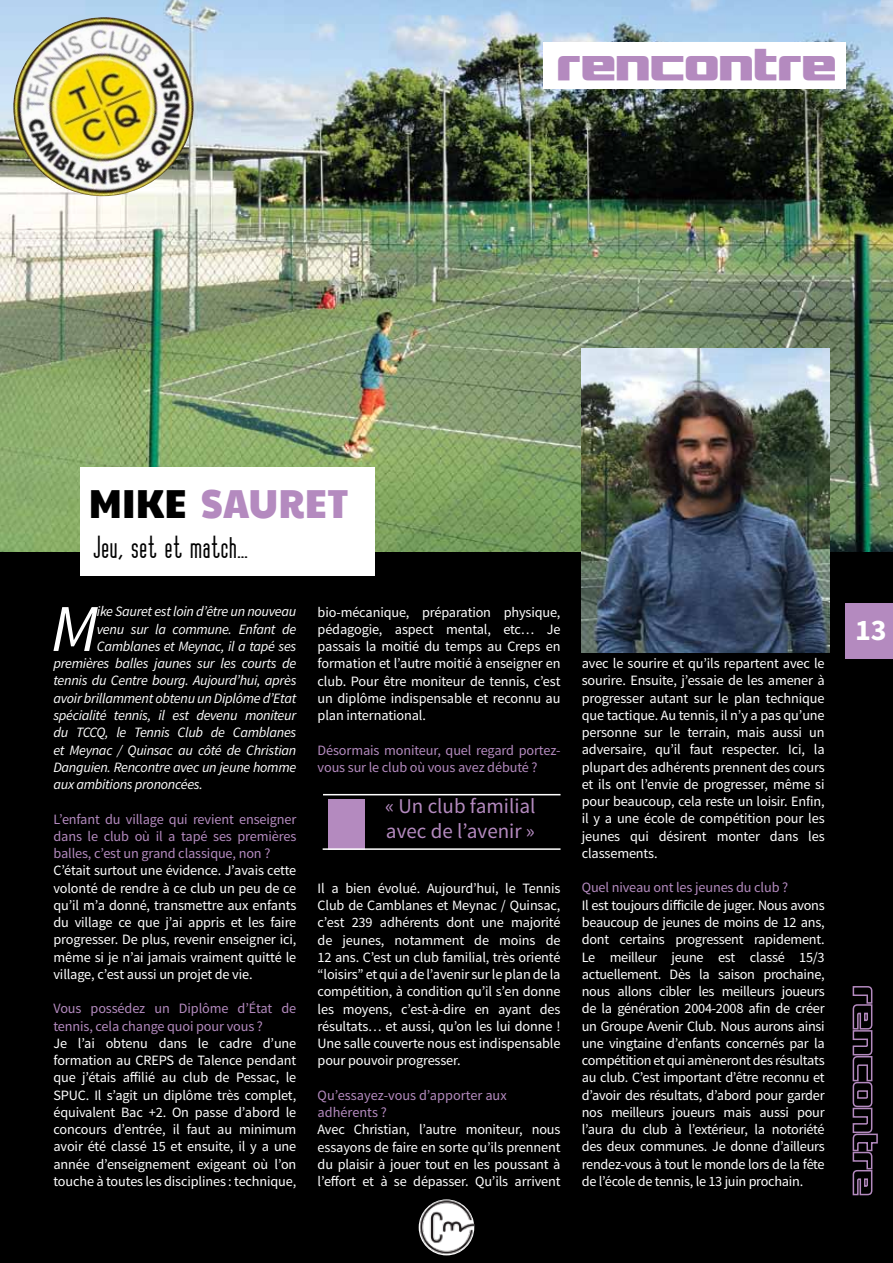
<style>
.page{position:relative;width:893px;height:1263px;background:#fff}
.page>*{position:absolute;margin:0;border:0;box-sizing:border-box;transform-origin:0 0}
.t1{font:italic 66.9px "Source Sans Pro";color:#fff}
.t2{font:700 42px "Interceptor";letter-spacing:.04em;color:#b48abf}
.t3{font:40.5px "Paytone One";color:#b48abf;scale:.93 1}
.t4{font:700 30px "Source Sans Pro";color:#fff}
.t5{font:700 27px "Vertigo FLF";color:#000}
.t6{font:21px/25.2px "Source Sans Pro";color:#b48abf}
.t7{font:14.25px/17.2px "Source Sans Pro";letter-spacing:-.01em;color:#fff;text-align:justify}
.t8{font:italic 14.25px "Source Sans Pro";letter-spacing:-.02em;color:#fff}
.t9{font:14.25px/17.2px "Source Sans Pro";letter-spacing:-.01em;color:#b48abf}
.s1{color:#000}
</style>
<div class="page">
<div style="left:1px;top:0;width:892px;height:1263px;background:#000"></div>
<div style="left:328px;top:799px;width:37px;height:51px;background:#b48abf"></div>
<hr style="left:323px;top:794px;width:237px;height:1px;background:#fff">
<hr style="left:323px;top:848px;width:237px;height:2px;background:#fff">
<img style="left:1px;top:0;width:892px;height:551px">
<div style="left:543px;top:43px;width:303px;height:46px;background:#fff"></div>
<div style="left:80px;top:468px;width:294px;height:108px;background:#fff"></div>
<div style="left:846px;top:604px;width:47px;height:55px;background:#b48abf"></div>
<svg style="left:852px;top:986px;width:26px;height:210px"></svg>
<img style="left:419px;top:1199px;width:55px;height:56px;border-radius:28px">
<img style="left:582px;top:349px;width:247px;height:304px">
<img style="left:1px;top:17px;width:205px;height:191px">
<h2 class="t2" style="left:559px;top:36px;width:279px">rencontre</h2>
<h3 class="t3" style="left:89px;top:471px;width:281px"><span class="s1">MI KE</span> SAURET</h3>
<h3 class="t5" style="left:93px;top:530px;width:156px">Jeu, set et match…</h3>
<h1 class="t1" style="left:51px;top:587px;width:49px">M</h1>
<p class="t8" style="left:97px;top:603px;width:201px">ike Sauret est loin d’être un nouveau</p>
<p class="t8" style="left:97px;top:620px;width:201px">venu sur la commune. Enfant de</p>
<p class="t8" style="left:97px;top:637px;width:201px">Camblanes et Meynac, il a tapé ses</p>
<p class="t8" style="left:53px;top:655px;width:244px">premières balles jaunes sur les courts de</p>
<p class="t8" style="left:53px;top:672px;width:244px">tennis du Centre bourg. Aujourd’hui, après</p>
<p class="t8" style="left:53px;top:689px;width:244px">avoir brillamment obtenu un Diplôme d’Etat</p>
<p class="t8" style="left:53px;top:706px;width:244px">spécialité tennis, il est devenu moniteur</p>
<p class="t8" style="left:53px;top:724px;width:244px">du TCCQ, le Tennis Club de Camblanes</p>
<p class="t8" style="left:53px;top:741px;width:244px">et Meynac / Quinsac au côté de Christian</p>
<p class="t8" style="left:53px;top:758px;width:244px">Danguien. Rencontre avec un jeune homme</p>
<p class="t8" style="left:53px;top:775px;width:151px">aux ambitions prononcées.</p>
<p class="t9" style="left:53px;top:810px;width:244px;text-align:justify">L’enfant du village qui revient enseigner dans le club où il a tapé ses premières balles, c’est un grand classique, non ?</p>
<p class="t7" style="left:53px;top:862px;width:244px">C’était surtout une évidence. J’avais cette volonté de rendre à ce club un peu de ce qu’il m’a donné, transmettre aux enfants du village ce que j’ai appris et les faire progresser. De plus, revenir enseigner ici, même si je n’ai jamais vraiment quitté le village, c’est aussi un projet de vie.</p>
<p class="t9" style="left:53px;top:1000px;width:244px">Vous possédez un Diplôme d’état de tennis, cela change quoi pour vous ?</p>
<p class="t7" style="left:53px;top:1035px;width:244px">Je l’ai obtenu dans le cadre d’une formation au CREPS de Talence pendant que j’étais affilié au club de Pessac, le SPUC. I l s’agit un diplôme très complet, équivalent Bac +2. On passe d’abord le concours d’entrée, il faut au minimum avoir été classé 15 et ensuite, il y a une année d’enseignement exigeant où l’on touche à toutes les disciplines : technique,</p>
<p class="t7" style="left:318px;top:603px;width:244px">bio-mécanique, préparation physique, pédagogie, aspect mental, etc… Je passais la moitié du temps au Creps en formation et l’autre moitié à enseigner en club. Pour être moniteur de tennis, c’est un diplôme indispensable et reconnu au plan international.</p>
<p class="t9" style="left:318px;top:742px;width:244px">Désormais moniteur, quel regard portez&shy;vous sur le club où vous avez débuté ?</p>
<h3 class="t6" style="left:385px;top:793px;width:152px">« Un club familial avec de l’avenir »</h3>
<p class="t7" style="left:318px;top:880px;width:244px">I l a bien évolué. Aujourd’hui, le Tennis Club de Camblanes et Meynac / Quinsac, c’est 239 adhérents dont une majorité de jeunes, notamment de moins de 12 ans. C’est un club familial, très orienté “loisirs” et qui a de l’avenir sur le plan de la compétition, à condition qu’il s’en donne les moyens, c’est-à-dire en ayant des résultats… et aussi, qu’on les lui donne !<br>U ne salle couverte nous est indispensable pour pouvoir progresser.</p>
<p class="t9" style="left:318px;top:1087px;width:191px">Qu’essayez-vous d’apporter aux adhérents ?</p>
<p class="t7" style="left:318px;top:1121px;width:244px">Avec Christian, l’autre moniteur, nous essayons de faire en sorte qu’ils prennent du plaisir à jouer tout en les poussant à l’effort et à se dépasser. Qu’ils arrivent</p>
<p class="t7" style="left:582px;top:655px;width:244px">avec le sourire et qu’ils repartent avec le sourire. Ensuite, j’essaie de les amener à progresser autant sur le plan technique que tactique. Au tennis, il n’y a pas qu’une personne sur le terrain, mais aussi un adversaire, qu’il faut respecter. I ci, la plupart des adhérents prennent des cours et ils ont l’envie de progresser, même si pour beaucoup, cela reste un loisir. Enfin, il y a une école de compétition pour les jeunes qui désirent monter dans les classements.</p>
<p class="t9" style="left:582px;top:879px;width:208px">Quel niveau ont les jeunes du club ?</p>
<p class="t7" style="left:582px;top:897px;width:244px">I l est toujours difficile de juger. Nous avons beaucoup de jeunes de moins de 12 ans, dont certains progressent rapidement.<br>Le meilleur jeune est classé 15/3 actuellement. Dès la saison prochaine, nous allons cibler les meilleurs joueurs de la génération 2004-2008 afin de créer un Groupe Avenir Club. Nous aurons ainsi une vingtaine d’enfants concernés par la compétition et qui amèneront des résultats au club. C’est important d’être reconnu et d’avoir des résultats, d’abord pour garder nos meilleurs joueurs mais aussi pour l’aura du club à l’extérieur, la notoriété des deux communes. Je donne d’ailleurs rendez-vous à tout le monde lors de la fête de l’école de tennis, le 13 juin prochain.</p>
<h3 class="t4" style="left:855px;top:611px;width:33px">13</h3>
</div>
